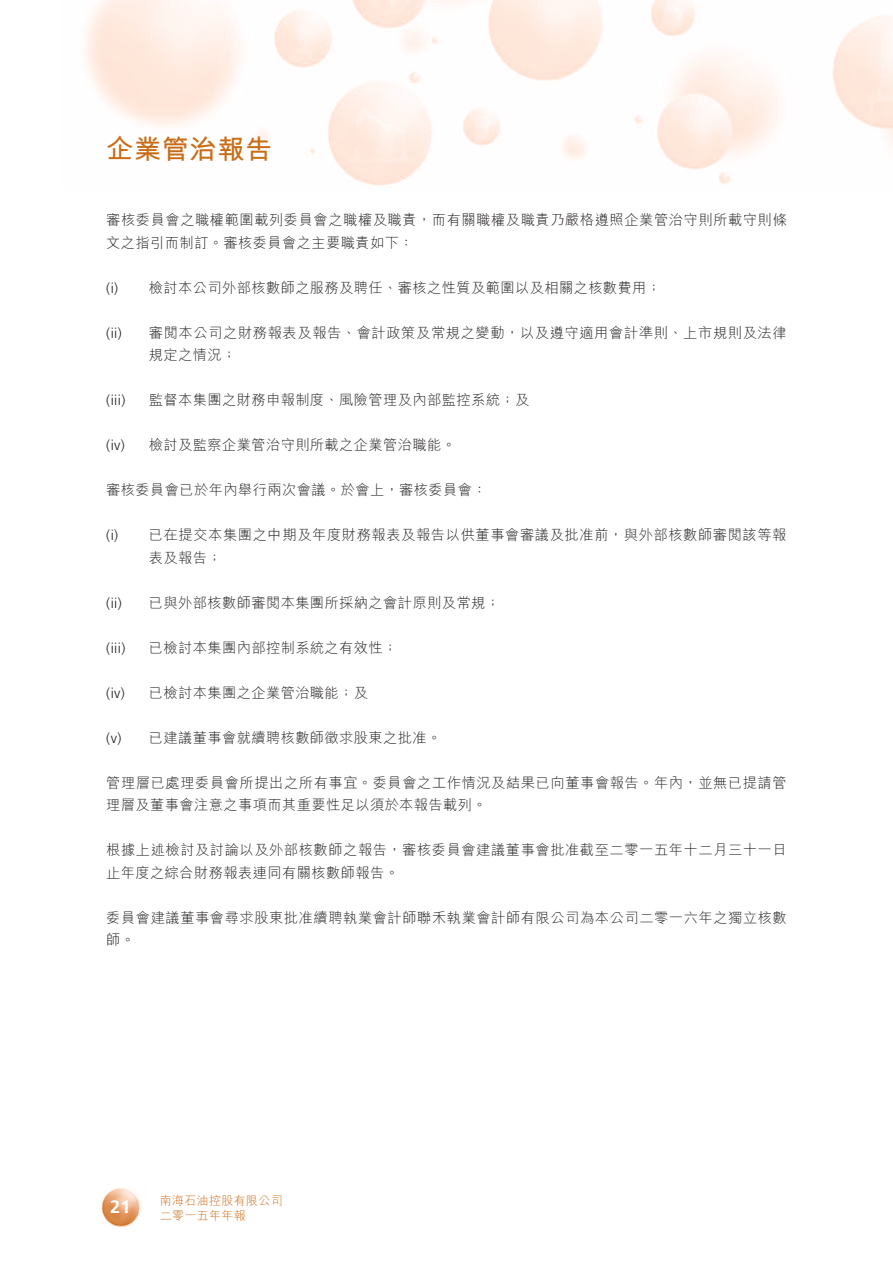
<style>
.page{position:relative;width:893px;height:1263px;background:#fff}
.page>*{position:absolute;margin:0;border:0;box-sizing:border-box;transform-origin:0 0}
.t1{font:700 27px "M Hei HK";letter-spacing:.03em;color:#c96c16}
.t2{font:700 18px "Frutiger LT Std";color:#fff}
.t3{font:300 14.25px/22.5px "M Hei HK";letter-spacing:.04em;color:#231f20}
.t4{font:300 14.25px "Frutiger LT Std";letter-spacing:.03em;color:#231f20}
.t5{font:300 12px "M Hei HK";letter-spacing:.03em;color:#c96c16}
</style>
<div class="page">
<img style="left:85px;top:0;width:808px;height:186px">
<img style="left:101px;top:1188px;width:39px;height:39px">
<h1 class="t1" style="left:106px;top:129px;width:167px">企業管治報告</h1>
<p class="t3" style="left:106px;top:208px;width:682px">審核委員會之職權範圍載列委員會之職權及職責，而有關職權及職責乃嚴格遵照企業管治守則所載守則條文之指引而制訂。審核委員會之主要職責如下：</p>
<p class="t3" style="left:149px;top:276px;width:514px">檢討本公司外部核數師之服務及聘任、審核之性質及範圍以及相關之核數費用;</p>
<p class="t4" style="left:106px;top:280px;width:13px">) i(</p>
<p class="t4" style="left:106px;top:325px;width:17px">i i( )</p>
<p class="t4" style="left:106px;top:392px;width:21px">(iii)</p>
<p class="t3" style="left:149px;top:321px;width:639px">審閱本公司之財務報表及報告、會計政策及常規之變動，以及遵守適用會計準則、上市規則及法律</p>
<p class="t3" style="left:149px;top:343px;width:89px">規定之情況;</p>
<p class="t3" style="left:149px;top:388px;width:382px">監督本集團之財務申報制度、風險管理及內部監控系統；及</p>
<p class="t3" style="left:149px;top:433px;width:309px">檢討及監察企業管治守則所載之企業管治職能。</p>
<p class="t4" style="left:106px;top:437px;width:20px">i v( )</p>
<p class="t3" style="left:106px;top:478px;width:382px">審核委員會已於年內舉行兩次會議。於會上，審核委員會：</p>
<p class="t3" style="left:149px;top:523px;width:639px">已在提交本集團之中期及年度財務報表及報告以供董事會審議及批准前，與外部核數師審閱該等報</p>
<p class="t4" style="left:106px;top:527px;width:13px">) i(</p>
<p class="t4" style="left:106px;top:595px;width:17px">i i( )</p>
<p class="t4" style="left:106px;top:640px;width:21px">(iii)</p>
<p class="t4" style="left:106px;top:685px;width:20px">i v( )</p>
<p class="t3" style="left:149px;top:546px;width:74px">表及報告;</p>
<p class="t3" style="left:149px;top:591px;width:353px">已與外部核數師審閱本集團所採納之會計原則及常規;</p>
<p class="t3" style="left:149px;top:636px;width:250px">已檢討本集團內部控制系統之有效性;</p>
<p class="t3" style="left:149px;top:681px;width:221px">已檢討本集團之企業管治職能；及</p>
<p class="t3" style="left:149px;top:726px;width:294px">已建議董事會就續聘核數師徵求股東之批准。</p>
<p class="t4" style="left:106px;top:730px;width:17px">v( )</p>
<p class="t3" style="left:106px;top:771px;width:682px">管理層已處理委員會所提出之所有事宜。委員會之工作情況及結果已向董事會報告。年內，並無已提請管理層及董事會注意之事項而其重要性足以須於本報告載列。</p>
<p class="t3" style="left:106px;top:838px;width:682px">根據上述檢討及討論以及外部核數師之報告，審核委員會建議董事會批准截至二零一五年十二月三十一日止年度之綜合財務報表連同有關核數師報告。</p>
<p class="t3" style="left:106px;top:906px;width:682px">委員會建議董事會尋求股東批准續聘執業會計師聯禾執業會計師有限公司為本公司二零一六年之獨立核數師。</p>
<p class="t2" style="left:110px;top:1196px;width:22px">21</p>
<p class="t5" style="left:160px;top:1192px;width:125px">南海石油控股有限公司</p>
<p class="t5" style="left:160px;top:1207px;width:88px">二零一五年年報</p>
</div>
